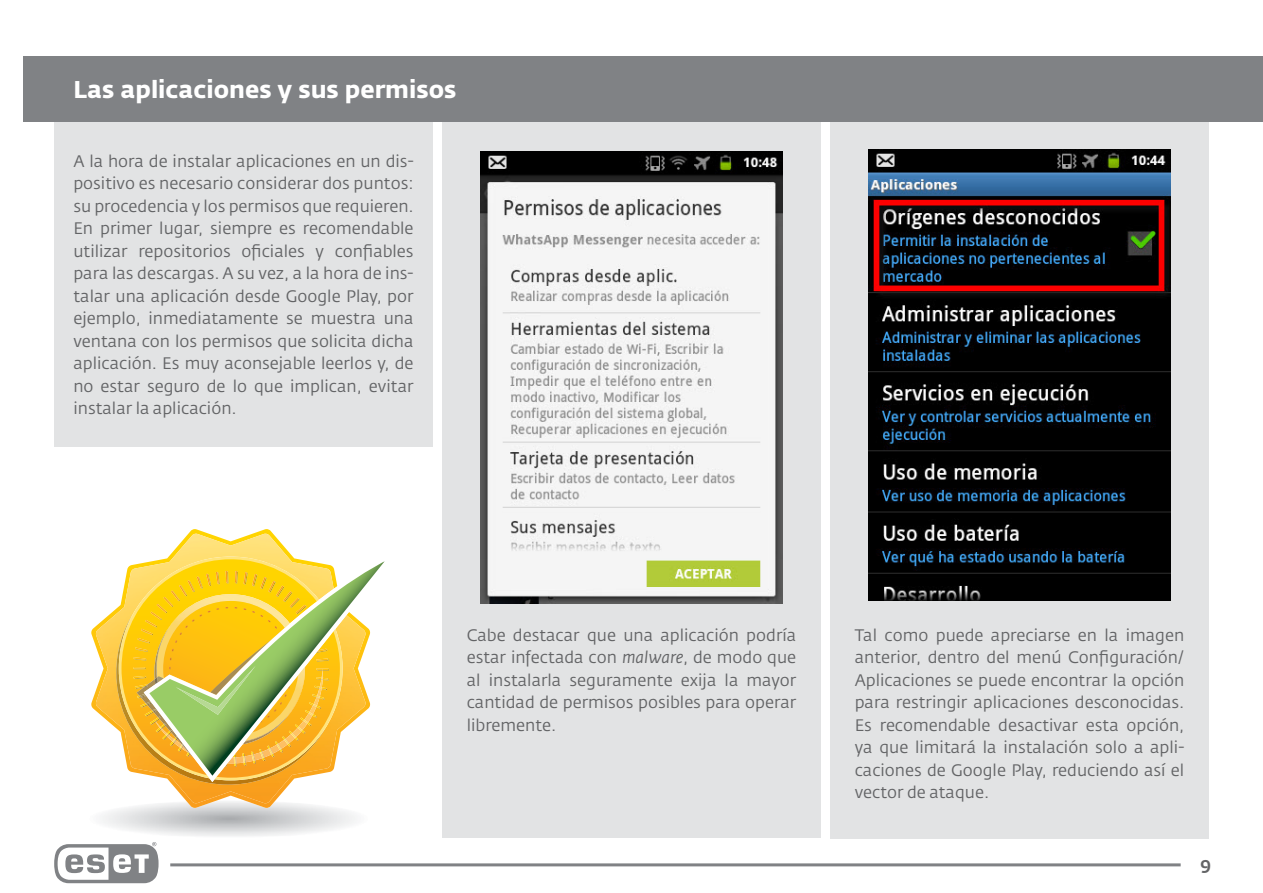
<style>
.page{position:relative;width:1263px;height:893px;background:#fff}
.page>*{position:absolute;margin:0;border:0;box-sizing:border-box;transform-origin:0 0}
.t1{font:700 24px "Fedra Sans Alt Pro";color:#fff}
.t2{font:500 18px "Fedra Sans Std";color:#636466}
.t3{font:16.5px/22.5px "Fedra Sans Std";color:#636466;text-align:justify}
.s1{font-style:italic}
</style>
<div class="page">
<hr style="left:170px;top:863px;width:1011px;height:3px;background:#808285">
<svg style="left:54px;top:842px;width:105px;height:41px"></svg>
<div style="left:54px;top:112px;width:379px;height:334px;background:#e2e3e4"></div>
<div style="left:442px;top:111px;width:379px;height:727px;background:#e2e3e4"></div>
<div style="left:830px;top:112px;width:379px;height:727px;background:#e2e3e4"></div>
<div style="left:23px;top:56px;width:1240px;height:66px;background:#808285"></div>
<img style="left:481px;top:152px;width:301px;height:451px">
<img style="left:869px;top:149px;width:301px;height:452px">
<svg style="left:91px;top:529px;width:246px;height:279px"></svg>
<img style="left:95px;top:534px;width:242px;height:269px">
<img style="left:116px;top:613px;width:209px;height:172px">
<svg style="left:144px;top:550px;width:193px;height:232px"></svg>
<svg style="left:149px;top:561px;width:236px;height:215px"></svg>
<svg style="left:122px;top:559px;width:207px;height:216px;background:#e0c23f"></svg>
<h1 class="t1" style="left:73px;top:74px;width:385px">Las aplicaciones y sus permisos</h1>
<p class="t3" style="left:73px;top:149px;width:342px">A la hora de instalar aplicaciones en un dis&shy;positivo es necesario considerar dos puntos: su procedencia y los permisos que requieren.<br>En primer lugar, siempre es recomendable utilizar repositorios oficiales y confiables para las descargas. A su vez, a la hora de ins&shy;talar una aplicación desde Google Play, por ejemplo, inmediatamente se muestra una ventana con los permisos que solicita dicha aplicación. Es muy aconsejable leerlos y, de no estar seguro de lo que implican, evitar instalar la aplicación.</p>
<p class="t3" style="left:467px;top:624px;width:331px">Cabe destacar que una aplicación podría estar infectada con <span class="s1">malware</span>, de modo que al instalarla seguramente exija la mayor cantidad de permisos posibles para operar libremente.</p>
<p class="t3" style="left:855px;top:624px;width:331px">Tal como puede apreciarse en la imagen anterior, dentro del menú Configuración/ Aplicaciones se puede encontrar la opción para restringir aplicaciones desconocidas.<br>Es recomendable desactivar esta opción, ya que limitará la instalación solo a apli&shy;caciones de Google Play, reduciendo así el vector de ataque.</p>
<p class="t2" style="left:1200px;top:853px;width:12px">9</p>
</div>
